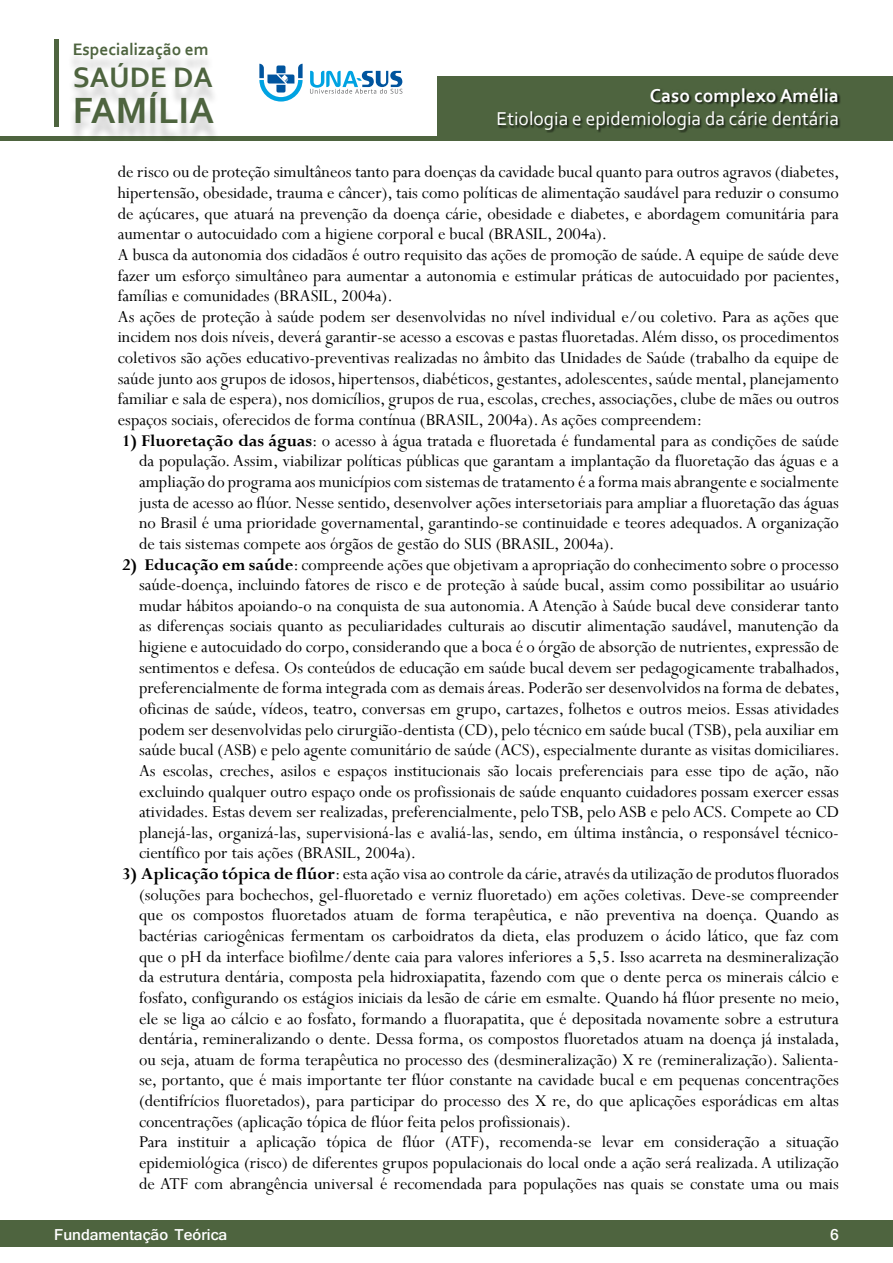
<style>
.page{position:relative;width:893px;height:1263px;background:#fff}
.page>*{position:absolute;margin:0;border:0;box-sizing:border-box;transform-origin:0 0}
.t1{font:700 38.25px "Corbel";color:#4e643f}
.t2{font:700 29.55px "Corbel";color:#4e643f}
.t3{font:19.5px "Corbel";color:#fff}
.t4{font:700 19.5px "Corbel";color:#fff}
.t5{font:18.3px/20.7px "Perpetua";color:#000}
.t6{font:700 17.4px "Corbel";color:#4e643f}
.t7{font:700 16.5px "Shruti";color:#fff}
.s1{font-weight:700}
</style>
<div class="page">
<div style="left:0;top:1220px;width:893px;height:27px;background:#4e643f"></div>
<hr style="left:0;top:136px;width:893px;height:4px;background:#4e643f">
<div style="left:438px;top:77px;width:455px;height:63px;background:#4e643f"></div>
<div style="left:54px;top:39px;width:5px;height:87px;background:#4e643f"></div>
<div style="left:67px;top:49px;width:153px;height:94px;background:#000;opacity:.2"></div>
<div style="left:497px;top:88px;width:344px;height:45px;background:#000;opacity:.75"></div>
<svg style="left:259px;top:64px;width:44px;height:38px"></svg>
<svg style="left:310px;top:71px;width:92px;height:23px"></svg>
<p class="t6" style="left:73px;top:38px;width:137px">Especialização em</p>
<h2 class="t2" style="left:73px;top:58px;width:142px">SAÚDE DA</h2>
<h1 class="t1" style="left:73px;top:87px;width:143px">FAMÍLIA</h1>
<p class="t4" style="left:650px;top:84px;width:191px">Caso complexo Amélia</p>
<p class="t3" style="left:497px;top:107px;width:344px">Etiologia e epidemiologia da cárie dentária</p>
<p class="t5" style="left:118px;top:161px;width:723px">de risco ou de proteção simultâneos tanto para doenças da cavidade bucal quanto para outros agravos (diabetes, hipertensão, obesidade, trauma e câncer), tais como políticas de alimentação saudável para reduzir o consumo de açúcares, que atuará na prevenção da doença cárie, obesidade e diabetes, e abordagem comunitária para aumentar o autocuidado com a higiene corporal e bucal (BRASIL, 2004a).<br>A busca da autonomia dos cidadãos é outro requisito das ações de promoção de saúde. A equipe de saúde deve fazer um esforço simultâneo para aumentar a autonomia e estimular práticas de autocuidado por pacientes, famílias e comunidades (BRASIL, 2004a).<br>As ações de proteção à saúde podem ser desenvolvidas no nível individual e/ou coletivo. Para as ações que incidem nos dois níveis, deverá garantir-se acesso a escovas e pastas fluoretadas. Além disso, os procedimentos coletivos são ações educativo-preventivas realizadas no âmbito das Unidades de Saúde (trabalho da equipe de saúde junto aos grupos de idosos, hipertensos, diabéticos, gestantes, adolescentes, saúde mental, planejamento familiar e sala de espera), nos domicílios, grupos de rua, escolas, creches, associações, clube de mães ou outros espaços sociais, oferecidos de forma contínua (BRASIL, 2004a). As ações compreendem:</p>
<p class="t5" style="left:139px;top:430px;width:701px;text-align:justify;text-indent:-17px"><span class="s1">1) Fluoretação das águas</span>: o acesso à água tratada e fluoretada é fundamental para as condições de saúde da população. Assim, viabilizar políticas públicas que garantam a implantação da fluoretação das águas e a ampliação do programa aos municípios com sistemas de tratamento é a forma mais abrangente e socialmente justa de acesso ao flúor. Nesse sentido, desenvolver ações intersetoriais para ampliar a fluoretação das águas no Brasil é uma prioridade governamental, garantindo-se continuidade e teores adequados. A organização de tais sistemas compete aos órgãos de gestão do SUS (BRASIL, 2004a).</p>
<p class="t5" style="left:139px;top:553px;width:702px;text-align:justify;text-indent:-17px"><span class="s1">2) Educação em saúde</span>: compreende ações que objetivam a apropriação do conhecimento sobre o processo saúde-doença, incluindo fatores de risco e de proteção à saúde bucal, assim como possibilitar ao usuário mudar hábitos apoiando-o na conquista de sua autonomia. A Atenção à Saúde bucal deve considerar tanto as diferenças sociais quanto as peculiaridades culturais ao discutir alimentação saudável, manutenção da higiene e autocuidado do corpo, considerando que a boca é o órgão de absorção de nutrientes, expressão de sentimentos e defesa. Os conteúdos de educação em saúde bucal devem ser pedagogicamente trabalhados, preferencialmente de forma integrada com as demais áreas. Poderão ser desenvolvidos na forma de debates, oficinas de saúde, vídeos, teatro, conversas em grupo, cartazes, folhetos e outros meios. Essas atividades podem ser desenvolvidas pelo cirurgião-dentista (CD), pelo técnico em saúde bucal (TSB), pela auxiliar em saúde bucal (ASB) e pelo agente comunitário de saúde (ACS), especialmente durante as visitas domiciliares.<br>As escolas, creches, asilos e espaços institucionais são locais preferenciais para esse tipo de ação, não excluindo qualquer outro espaço onde os profissionais de saúde enquanto cuidadores possam exercer essas atividades. Estas devem ser realizadas, preferencialmente, pelo TSB, pelo ASB e pelo ACS. Compete ao CD planejá-las, organizá-las, supervisioná-las e avaliá-las, sendo, em última instância, o responsável técnico&shy;científico por tais ações (BRASIL, 2004a).</p>
<p class="t5" style="left:139px;top:863px;width:702px;text-indent:-17px"><span class="s1">3) Aplicação tópica de flúor</span>: esta ação visa ao controle da cárie, através da utilização de produtos fluorados (soluções para bochechos, gel-fluoretado e verniz fluoretado) em ações coletivas. Deve-se compreender que os compostos fluoretados atuam de forma terapêutica, e não preventiva na doença. Quando as bactérias cariogênicas fermentam os carboidratos da dieta, elas produzem o ácido lático, que faz com que o pH da interface biofilme/dente caia para valores inferiores a 5,5. Isso acarreta na desmineralização da estrutura dentária, composta pela hidroxiapatita, fazendo com que o dente perca os minerais cálcio e fosfato, configurando os estágios iniciais da lesão de cárie em esmalte. Quando há flúor presente no meio, ele se liga ao cálcio e ao fosfato, formando a fluorapatita, que é depositada novamente sobre a estrutura dentária, remineralizando o dente. Dessa forma, os compostos fluoretados atuam na doença já instalada, ou seja, atuam de forma terapêutica no processo des (desmineralização) X re (remineralização). Salienta&shy;se, portanto, que é mais importante ter flúor constante na cavidade bucal e em pequenas concentrações (dentifrícios fluoretados), para participar do processo des X re, do que aplicações esporádicas em altas concentrações (aplicação tópica de flúor feita pelos profissionais).<br>Para instituir a aplicação tópica de flúor (ATF), recomenda-se levar em consideração a situação epidemiológica (risco) de diferentes grupos populacionais do local onde a ação será realizada. A utilização de ATF com abrangência universal é recomendada para populações nas quais se constate uma ou mais</p>
<p class="t7" style="left:54px;top:1225px;width:175px">Fundamentação Teórica</p>
<p class="t7" style="left:830px;top:1225px;width:10px">6</p>
</div>
